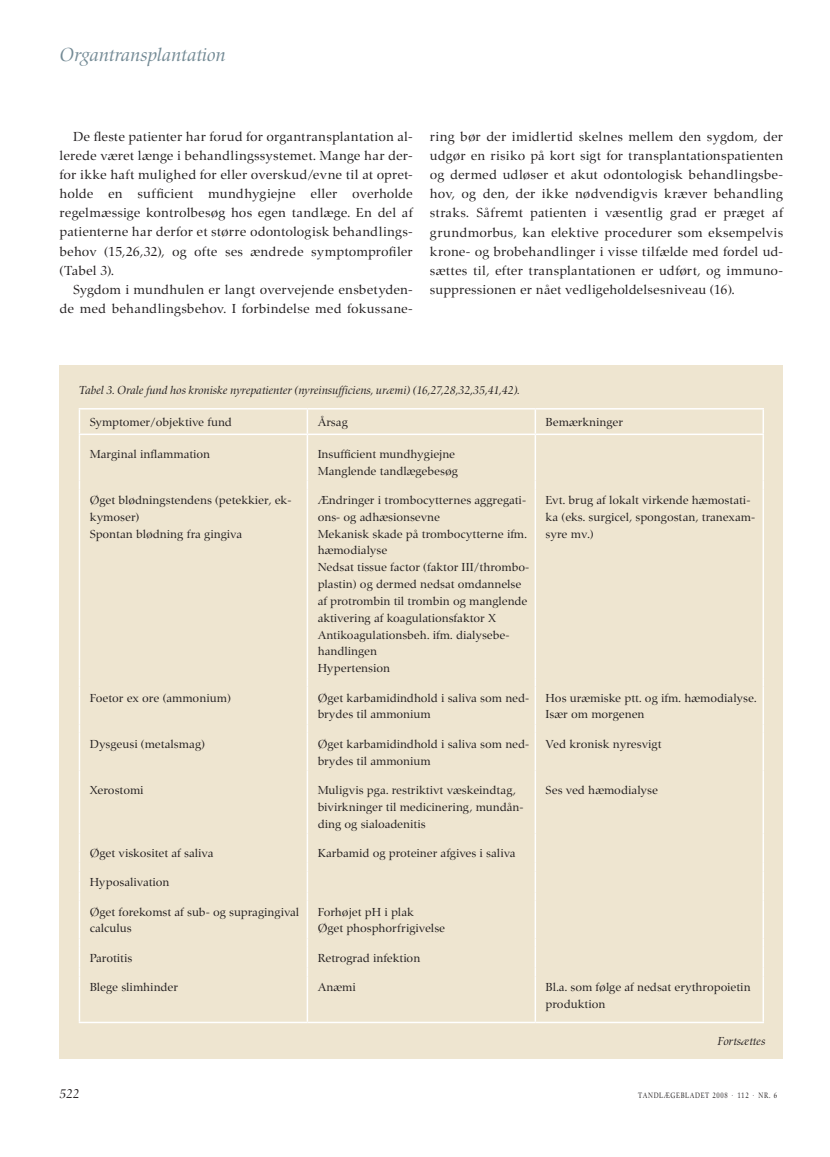
<style>
.page{position:relative;width:830px;height:1157px;background:#fff}
.page>*{position:absolute;margin:0;border:0;box-sizing:border-box;transform-origin:0 0}
.t1{font:italic 19.5px "Zapf Renaissance BEF";color:#738a95}
.t2{font:13.5px/19.2px "Zapf Renaissance BEF";letter-spacing:.01em;color:#231f20;text-align:justify}
.t3{font:italic 13.5px "Zapf Renaissance BEF";color:#231f20}
.t4{font:12px/16.8px "Zapf Renaissance BEF";color:#231f20}
.t5{font:italic 12px "Zapf Renaissance BEF";color:#231f20}
.t6{font:8.1px "Zapf Renaissance BEF";letter-spacing:.11em;color:#231f20;scale:.81 1}
</style>
<div class="page">
<div style="left:59px;top:366px;width:723px;height:693px;background:#eee5d0"></div>
<hr style="left:306px;top:409px;width:2px;height:24px;background:#fff">
<svg style="left:79px;top:409px;width:1px;height:34px"></svg>
<svg style="left:306px;top:435px;width:2px;height:8px"></svg>
<svg style="left:534px;top:409px;width:1px;height:34px"></svg>
<svg style="left:762px;top:409px;width:1px;height:34px"></svg>
<hr style="left:79px;top:443px;width:1px;height:37px;background:#fff">
<hr style="left:306px;top:443px;width:2px;height:37px;background:#fff">
<hr style="left:534px;top:443px;width:1px;height:37px;background:#fff">
<hr style="left:762px;top:443px;width:1px;height:37px;background:#fff">
<svg style="left:306px;top:480px;width:2px;height:9px"></svg>
<hr style="left:79px;top:489px;width:1px;height:189px;background:#fff">
<hr style="left:306px;top:489px;width:2px;height:189px;background:#fff">
<hr style="left:534px;top:489px;width:1px;height:189px;background:#fff">
<hr style="left:762px;top:489px;width:1px;height:189px;background:#fff">
<svg style="left:306px;top:678px;width:2px;height:8px"></svg>
<hr style="left:79px;top:686px;width:1px;height:38px;background:#fff">
<hr style="left:306px;top:686px;width:2px;height:38px;background:#fff">
<hr style="left:534px;top:686px;width:1px;height:38px;background:#fff">
<hr style="left:762px;top:686px;width:1px;height:38px;background:#fff">
<svg style="left:306px;top:724px;width:2px;height:8px"></svg>
<hr style="left:79px;top:732px;width:1px;height:38px;background:#fff">
<hr style="left:306px;top:732px;width:2px;height:38px;background:#fff">
<hr style="left:534px;top:732px;width:1px;height:38px;background:#fff">
<hr style="left:762px;top:732px;width:1px;height:38px;background:#fff">
<svg style="left:306px;top:770px;width:2px;height:9px"></svg>
<hr style="left:79px;top:779px;width:1px;height:54px;background:#fff">
<hr style="left:306px;top:779px;width:2px;height:54px;background:#fff">
<hr style="left:534px;top:779px;width:1px;height:54px;background:#fff">
<hr style="left:762px;top:779px;width:1px;height:54px;background:#fff">
<svg style="left:306px;top:833px;width:2px;height:9px"></svg>
<hr style="left:306px;top:842px;width:2px;height:20px;background:#fff">
<svg style="left:306px;top:862px;width:2px;height:9px"></svg>
<hr style="left:306px;top:871px;width:2px;height:21px;background:#fff">
<svg style="left:79px;top:833px;width:1px;height:67px"></svg>
<svg style="left:306px;top:892px;width:2px;height:8px"></svg>
<svg style="left:534px;top:833px;width:1px;height:67px"></svg>
<svg style="left:762px;top:833px;width:1px;height:67px"></svg>
<hr style="left:79px;top:900px;width:1px;height:38px;background:#fff">
<hr style="left:306px;top:900px;width:2px;height:38px;background:#fff">
<hr style="left:534px;top:900px;width:1px;height:38px;background:#fff">
<hr style="left:762px;top:900px;width:1px;height:38px;background:#fff">
<svg style="left:306px;top:938px;width:2px;height:8px"></svg>
<hr style="left:306px;top:946px;width:2px;height:21px;background:#fff">
<svg style="left:79px;top:938px;width:1px;height:38px"></svg>
<svg style="left:306px;top:967px;width:2px;height:9px"></svg>
<svg style="left:534px;top:938px;width:1px;height:38px"></svg>
<svg style="left:762px;top:938px;width:1px;height:38px"></svg>
<hr style="left:79px;top:976px;width:1px;height:37px;background:#fff">
<hr style="left:306px;top:976px;width:2px;height:37px;background:#fff">
<hr style="left:534px;top:976px;width:1px;height:37px;background:#fff">
<hr style="left:762px;top:976px;width:1px;height:37px;background:#fff">
<svg style="left:306px;top:1013px;width:2px;height:8px"></svg>
<hr style="left:79px;top:408px;width:228px;height:1px;background:#fff">
<hr style="left:307px;top:408px;width:228px;height:1px;background:#fff">
<hr style="left:535px;top:408px;width:228px;height:1px;background:#fff">
<hr style="left:79px;top:433px;width:228px;height:2px;background:#fff">
<hr style="left:307px;top:433px;width:228px;height:2px;background:#fff">
<hr style="left:535px;top:433px;width:228px;height:2px;background:#fff">
<hr style="left:79px;top:1021px;width:228px;height:2px;background:#fff">
<hr style="left:307px;top:1021px;width:228px;height:2px;background:#fff">
<hr style="left:535px;top:1021px;width:228px;height:2px;background:#fff">
<h1 class="t1" style="left:59px;top:44px;width:167px">Organtransplantation</h1>
<p class="t2" style="left:59px;top:127px;width:354px;text-indent:14px">De fleste patienter har forud for organtransplantation al&shy;lerede været længe i behandlingssystemet. Mange har der&shy;for ikke haft mulighed for eller overskud/evne til at opret&shy;holde en sufficient mundhygiejne eller overholde regelmæssige kontrolbesøg hos egen tandlæge. En del af patienterne har derfor et større odontologisk behandlings&shy;behov (15,26,32), og ofte ses ændrede symptomprofiler (Tabel 3).</p>
<p class="t2" style="left:59px;top:280px;width:354px;text-align:right">Sygdom i mundhulen er langt overvejende ensbetyden&shy;de med behandlingsbehov. I forbindelse med fokussane-</p>
<p class="t2" style="left:429px;top:127px;width:354px">ring bør der imidlertid skelnes mellem den sygdom, der udgør en risiko på kort sigt for transplantationspatienten og dermed udløser et akut odontologisk behandlingsbe&shy;hov, og den, der ikke nødvendigvis kræver behandling straks. Såfremt patienten i væsentlig grad er præget af grundmorbus, kan elektive procedurer som eksempelvis krone- og brobehandlinger i visse tilfælde med fordel ud&shy;sættes til, efter transplantationen er udført, og immuno&shy;suppressionen er nået vedligeholdelsesniveau (16).</p>
<p class="t5" style="left:79px;top:383px;width:442px">Tabel 3. Orale fund hos kroniske nyrepatienter (nyreinsufficiens, uræmi) (16,27,28,32,35,41,42).</p>
<p class="t4" style="left:90px;top:414px;width:144px">Symptomer/objektive fund</p>
<p class="t4" style="left:317px;top:414px;width:32px">Årsag</p>
<p class="t4" style="left:545px;top:414px;width:79px">Bemærkninger</p>
<p class="t4" style="left:90px;top:446px;width:122px">Marginal inflammation</p>
<p class="t4" style="left:317px;top:446px;width:142px">Insufficient mundhygiejne<br>Manglende tandlægebesøg</p>
<p class="t4" style="left:90px;top:492px;width:203px">Øget blødningstendens (petekkier, ek&shy;kymoser)<br>Spontan blødning fra gingiva</p>
<p class="t4" style="left:317px;top:492px;width:213px">Ændringer i trombocytternes aggregati&shy;ons- og adhæsionsevne<br>Mekanisk skade på trombocytterne ifm. hæmodialyse<br>Nedsat tissue factor (faktor III/thrombo&shy;plastin) og dermed nedsat omdannelse af protrombin til trombin og manglende aktivering af koagulationsfaktor X<br>Antikoagulationsbeh. ifm. dialysebe&shy;handlingen<br>Hypertension</p>
<p class="t4" style="left:545px;top:492px;width:211px">Evt. brug af lokalt virkende hæmostati&shy;ka (eks. surgicel, spongostan, tranexam&shy;syre mv.)</p>
<p class="t4" style="left:90px;top:689px;width:142px">Foetor ex ore (ammonium)</p>
<p class="t4" style="left:317px;top:689px;width:213px">Øget karbamidindhold i saliva som ned&shy;brydes til ammonium</p>
<p class="t4" style="left:545px;top:689px;width:212px">Hos uræmiske ptt. og ifm. hæmodialyse.<br>Især om morgenen</p>
<p class="t4" style="left:90px;top:735px;width:117px">Dysgeusi (metalsmag)</p>
<p class="t4" style="left:317px;top:735px;width:213px">Øget karbamidindhold i saliva som ned&shy;brydes til ammonium</p>
<p class="t4" style="left:545px;top:735px;width:117px">Ved kronisk nyresvigt</p>
<p class="t4" style="left:90px;top:782px;width:55px">Xerostomi</p>
<p class="t4" style="left:317px;top:782px;width:207px">Muligvis pga. restriktivt væskeindtag, bivirkninger til medicinering, mundån&shy;ding og sialoadenitis</p>
<p class="t4" style="left:545px;top:782px;width:114px">Ses ved hæmodialyse</p>
<p class="t4" style="left:90px;top:845px;width:125px">Øget viskositet af saliva</p>
<p class="t4" style="left:317px;top:845px;width:199px">Karbamid og proteiner afgives i saliva</p>
<p class="t4" style="left:90px;top:874px;width:81px">Hyposalivation</p>
<p class="t4" style="left:90px;top:903px;width:211px">Øget forekomst af sub- og supragingival calculus</p>
<p class="t4" style="left:317px;top:903px;width:129px">Forhøjet pH i plak<br>Øget phosphorfrigivelse</p>
<p class="t4" style="left:90px;top:949px;width:44px">Parotitis</p>
<p class="t4" style="left:317px;top:949px;width:104px">Retrograd infektion</p>
<p class="t4" style="left:90px;top:979px;width:90px">Blege slimhinder</p>
<p class="t4" style="left:317px;top:979px;width:40px">Anæmi</p>
<p class="t4" style="left:545px;top:979px;width:206px">Bl.a. som følge af nedsat erythropoietin produktion</p>
<p class="t5" style="left:717px;top:1034px;width:49px">Fortsættes</p>
<p class="t3" style="left:59px;top:1086px;width:22px">522</p>
<p class="t6" style="left:637px;top:1091px;width:173px">TANDLÆGEBLADET 2008 · 112 · NR. 6</p>
</div>
